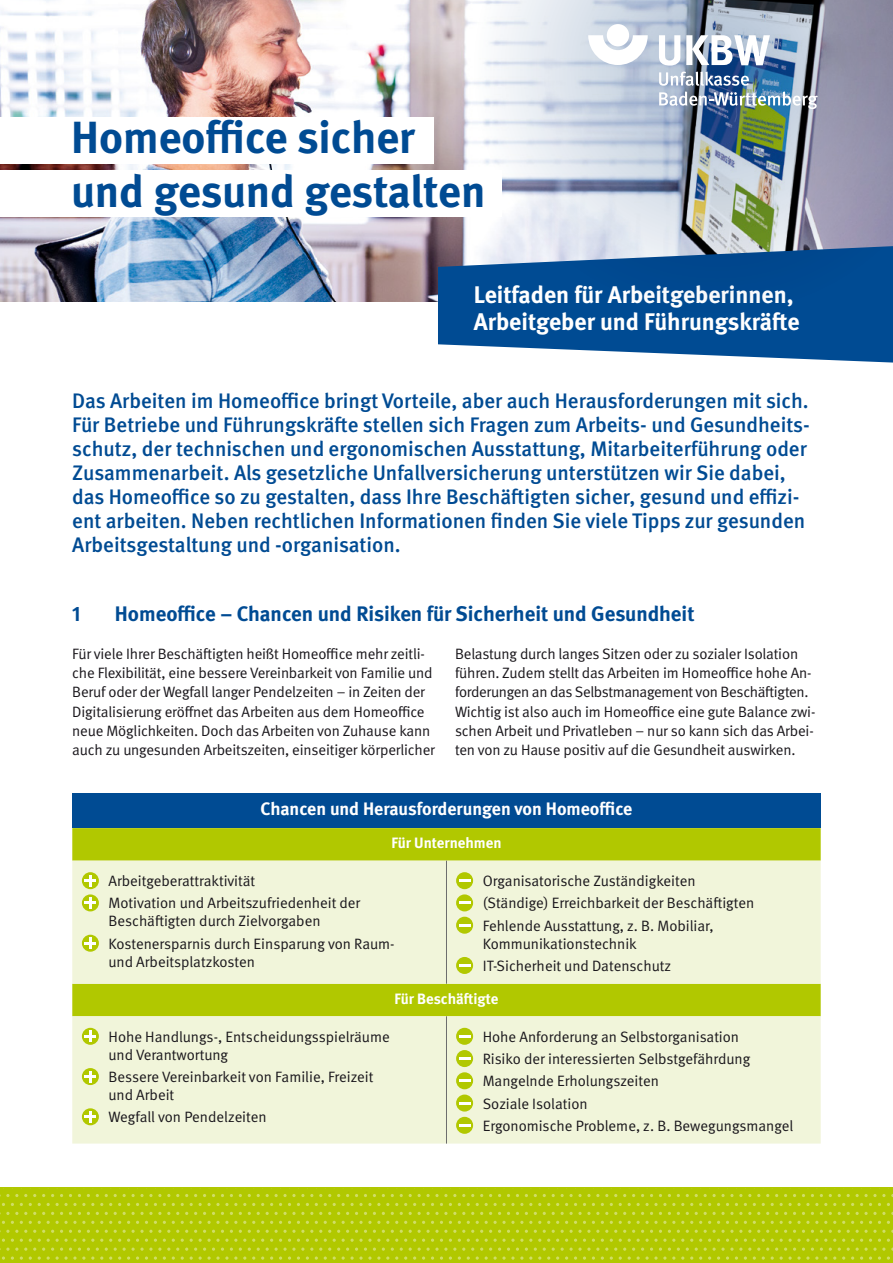
<style>
.page{position:relative;width:893px;height:1263px;background:#fff}
.page>*{position:absolute;margin:0;border:0;box-sizing:border-box;transform-origin:0 0}
.C_-_Überschrift__sch{font:700 45px/54px "DGUV Meta";letter-spacing:-.005em;color:#004b93}
.C_-_Unter-Übersch{font:700 24px/27px "DGUV Meta";color:#fff}
.Anleser{font:500 21px/24px "DGUV Meta";color:#004b93}
.Subline{font:700 21px "DGUV Meta";color:#004b93}
.D_-_Unter-Übersch{font:700 18px "DGUV Meta";color:#fff}
.Fließtext{font:15px/19.2px "DGUV Meta";letter-spacing:-.01em;color:#1a171c}
.D_-_Unter-Übersch-2{font:15px/18px "DGUV Meta";color:#1a171c}
.D_-_Unter-Übersch-3{font:700 15px "DGUV Meta";color:#fff}
</style>
<div class="page">
<img style="left:0;top:0;width:472px;height:302px">
<svg style="left:438px;top:246px;width:455px;height:117px;fill:#004b93"></svg>
<div style="left:0;top:1188px;width:893px;height:75px;background:#b1c800"></div>
<svg style="left:266px;top:1194px;width:38px;height:3px"></svg>
<svg style="left:409px;top:1194px;width:47px;height:3px"></svg>
<svg style="left:561px;top:1194px;width:38px;height:3px"></svg>
<svg style="left:704px;top:1194px;width:38px;height:3px"></svg>
<svg style="left:847px;top:1194px;width:38px;height:3px"></svg>
<svg style="left:266px;top:1212px;width:38px;height:3px"></svg>
<svg style="left:409px;top:1212px;width:47px;height:3px"></svg>
<svg style="left:561px;top:1212px;width:38px;height:3px"></svg>
<svg style="left:704px;top:1212px;width:38px;height:3px"></svg>
<svg style="left:847px;top:1212px;width:38px;height:3px"></svg>
<svg style="left:199px;top:1203px;width:38px;height:3px"></svg>
<svg style="left:342px;top:1203px;width:38px;height:3px"></svg>
<svg style="left:485px;top:1203px;width:38px;height:3px"></svg>
<svg style="left:628px;top:1203px;width:38px;height:3px"></svg>
<svg style="left:771px;top:1203px;width:38px;height:3px"></svg>
<svg style="left:199px;top:1221px;width:38px;height:3px"></svg>
<svg style="left:342px;top:1221px;width:38px;height:3px"></svg>
<svg style="left:485px;top:1221px;width:38px;height:3px"></svg>
<svg style="left:628px;top:1221px;width:38px;height:3px"></svg>
<svg style="left:771px;top:1221px;width:38px;height:3px"></svg>
<svg style="left:163px;top:1230px;width:168px;height:30px"></svg>
<svg style="left:333px;top:1230px;width:155px;height:30px"></svg>
<svg style="left:489px;top:1230px;width:347px;height:30px"></svg>
<svg style="left:838px;top:1230px;width:55px;height:30px"></svg>
<svg style="left:0;top:1194px;width:18px;height:3px"></svg>
<svg style="left:123px;top:1194px;width:38px;height:3px"></svg>
<svg style="left:0;top:1212px;width:18px;height:3px"></svg>
<svg style="left:123px;top:1212px;width:38px;height:3px"></svg>
<svg style="left:56px;top:1203px;width:38px;height:3px"></svg>
<svg style="left:56px;top:1221px;width:38px;height:3px"></svg>
<svg style="left:0;top:1230px;width:161px;height:30px"></svg>
<svg style="left:472px;top:0;width:421px;height:313px;background:#8ea3bb"></svg>
<svg style="left:588px;top:35px;width:60px;height:30px"></svg>
<div style="left:607px;top:24px;width:22px;height:22px;background:#fff;border-radius:50%"></div>
<svg style="left:659px;top:35px;width:21px;height:31px"></svg>
<svg style="left:686px;top:35px;width:84px;height:30px"></svg>
<img style="left:659px;top:72px;width:159px;height:37px">
<div style="left:0;top:117px;width:434px;height:47px;background:#fff"></div>
<div style="left:0;top:171px;width:502px;height:46px;background:#fff"></div>
<div style="left:72px;top:793px;width:749px;height:35px;background:#004b93"></div>
<div style="left:72px;top:828px;width:749px;height:33px;background:#b1c800"></div>
<svg style="left:72px;top:861px;width:749px;height:282px;background:#e9efc0"></svg>
<hr style="left:446px;top:861px;width:1px;height:123px;background:#6d6e6d">
<hr style="left:446px;top:1016px;width:1px;height:127px;background:#6d6e6d">
<svg style="left:82px;top:872px;width:17px;height:17px"></svg>
<svg style="left:84px;top:875px;width:12px;height:12px"></svg>
<svg style="left:82px;top:894px;width:17px;height:17px"></svg>
<svg style="left:84px;top:897px;width:12px;height:12px"></svg>
<svg style="left:82px;top:935px;width:17px;height:17px"></svg>
<svg style="left:84px;top:937px;width:12px;height:12px"></svg>
<div style="left:456px;top:872px;width:17px;height:17px;background:#b1c800;border-radius:50%"></div>
<svg style="left:459px;top:879px;width:12px;height:3px"></svg>
<div style="left:456px;top:894px;width:17px;height:17px;background:#b1c800;border-radius:50%"></div>
<svg style="left:459px;top:901px;width:12px;height:3px"></svg>
<div style="left:456px;top:917px;width:17px;height:17px;background:#b1c800;border-radius:50%"></div>
<svg style="left:459px;top:924px;width:12px;height:2px"></svg>
<div style="left:456px;top:957px;width:17px;height:17px;background:#b1c800;border-radius:50%"></div>
<svg style="left:459px;top:964px;width:12px;height:3px"></svg>
<svg style="left:82px;top:1028px;width:17px;height:17px"></svg>
<svg style="left:84px;top:1030px;width:12px;height:12px"></svg>
<svg style="left:82px;top:1068px;width:17px;height:17px"></svg>
<svg style="left:84px;top:1070px;width:12px;height:12px"></svg>
<svg style="left:82px;top:1108px;width:17px;height:17px"></svg>
<svg style="left:84px;top:1111px;width:12px;height:12px"></svg>
<div style="left:456px;top:1028px;width:17px;height:17px;background:#b1c800;border-radius:50%"></div>
<svg style="left:459px;top:1035px;width:12px;height:3px"></svg>
<div style="left:456px;top:1050px;width:17px;height:17px;background:#b1c800;border-radius:50%"></div>
<svg style="left:459px;top:1057px;width:12px;height:3px"></svg>
<div style="left:456px;top:1072px;width:17px;height:17px;background:#b1c800;border-radius:50%"></div>
<svg style="left:459px;top:1079px;width:12px;height:3px"></svg>
<div style="left:456px;top:1094px;width:17px;height:17px;background:#b1c800;border-radius:50%"></div>
<svg style="left:459px;top:1102px;width:12px;height:2px"></svg>
<div style="left:456px;top:1117px;width:17px;height:17px;background:#b1c800;border-radius:50%"></div>
<svg style="left:459px;top:1124px;width:12px;height:3px"></svg>
<h1 class="C_-_Überschrift__sch" style="left:71px;top:112px;width:416px">Homeoffice sicher und gesund gestalten</h1>
<h1 class="C_-_Unter-Übersch" style="left:474px;top:282px;width:327px">Leitfaden für Arbeitgeberinnen,<br>Arbeitgeber und Führungskräfte</h1>
<p class="Anleser" style="left:72px;top:390px;width:739px">Das Arbeiten im Homeoffice bringt Vorteile, aber auch Herausforderungen mit sich.<br>Für Betriebe und Führungskräfte stellen sich Fragen zum Arbeits- und Gesundheits&shy;schutz, der technischen und ergonomischen Ausstattung, Mitarbeiterführung oder Zusammenarbeit. Als gesetzliche Unfallversicherung unterstützen wir Sie dabei, das Homeoffice so zu gestalten, dass Ihre Beschäftigten sicher, gesund und effizi&shy;ent arbeiten. Neben rechtlichen Informationen finden Sie viele Tipps zur gesunden Arbeitsgestaltung und -organisation.</p>
<p class="Subline" style="left:72px;top:601px;width:10px">1</p>
<p class="Subline" style="left:115px;top:601px;width:581px">Homeoffice – Chancen und Risiken für Sicherheit und Gesundheit</p>
<p class="Fließtext" style="left:72px;top:645px;width:364px">Für viele Ihrer Beschäftigten heißt Homeoffice mehr zeitli&shy;che Flexibilität, eine bessere Vereinbarkeit von Familie und Beruf oder der Wegfall langer Pendelzeiten – in Zeiten der Digitalisierung eröffnet das Arbeiten aus dem Homeoffice neue Möglichkeiten. Doch das Arbeiten von Zuhause kann auch zu ungesunden Arbeitszeiten, einseitiger körperlicher</p>
<p class="Fließtext" style="left:455px;top:645px;width:362px">Belastung durch langes Sitzen oder zu sozialer Isolation führen. Zudem stellt das Arbeiten im Homeoffice hohe An&shy;forderungen an das Selbstmanagement von Beschäftigten.<br>Wichtig ist also auch im Homeoffice eine gute Balance zwi&shy;schen Arbeit und Privatleben – nur so kann sich das Arbei&shy;ten von zu Hause positiv auf die Gesundheit auswirken.</p>
<h1 class="D_-_Unter-Übersch" style="left:261px;top:798px;width:373px">Chancen und Herausforderungen von Homeoffice</h1>
<h1 class="D_-_Unter-Übersch-3" style="left:391px;top:834px;width:112px">Für Unternehmen</h1>
<h1 class="D_-_Unter-Übersch-2" style="left:109px;top:872px;width:148px">Arbeitgeberattraktivität</h1>
<h1 class="D_-_Unter-Übersch-2" style="left:109px;top:895px;width:253px">Motivation und Arbeitszufriedenheit der<br>Beschäftigten durch Zielvorgaben</h1>
<h1 class="D_-_Unter-Übersch-2" style="left:109px;top:935px;width:288px">Kostenersparnis durch Einsparung von Raum&shy;und Arbeitsplatzkosten</h1>
<h1 class="D_-_Unter-Übersch-2" style="left:483px;top:872px;width:214px">Organisatorische Zuständigkeiten</h1>
<h1 class="D_-_Unter-Übersch-2" style="left:483px;top:895px;width:273px">(Ständige) Erreichbarkeit der Beschäftigten</h1>
<h1 class="D_-_Unter-Übersch-2" style="left:483px;top:917px;width:233px">Fehlende Ausstattung, z. B. Mobiliar,<br>Kommunikationstechnik</h1>
<h1 class="D_-_Unter-Übersch-2" style="left:483px;top:957px;width:190px">IT-Sicherheit und Datenschutz</h1>
<h1 class="D_-_Unter-Übersch-3" style="left:394px;top:989px;width:106px">Für Beschäftigte</h1>
<h1 class="D_-_Unter-Übersch-2" style="left:109px;top:1028px;width:283px">Hohe Handlungs-, Entscheidungsspielräume und Verantwortung</h1>
<h1 class="D_-_Unter-Übersch-2" style="left:109px;top:1068px;width:266px">Bessere Vereinbarkeit von Familie, Freizeit und Arbeit</h1>
<h1 class="D_-_Unter-Übersch-2" style="left:109px;top:1108px;width:160px">Wegfall von Pendelzeiten</h1>
<h1 class="D_-_Unter-Übersch-2" style="left:483px;top:1028px;width:258px">Hohe Anforderung an Selbstorganisation</h1>
<h1 class="D_-_Unter-Übersch-2" style="left:483px;top:1050px;width:269px">Risiko der interessierten Selbstgefährdung</h1>
<h1 class="D_-_Unter-Übersch-2" style="left:483px;top:1072px;width:178px">Mangelnde Erholungszeiten</h1>
<h1 class="D_-_Unter-Übersch-2" style="left:483px;top:1095px;width:106px">Soziale Isolation</h1>
<h1 class="D_-_Unter-Übersch-2" style="left:483px;top:1117px;width:312px">Ergonomische Probleme, z. B. Bewegungsmangel</h1>
</div>
